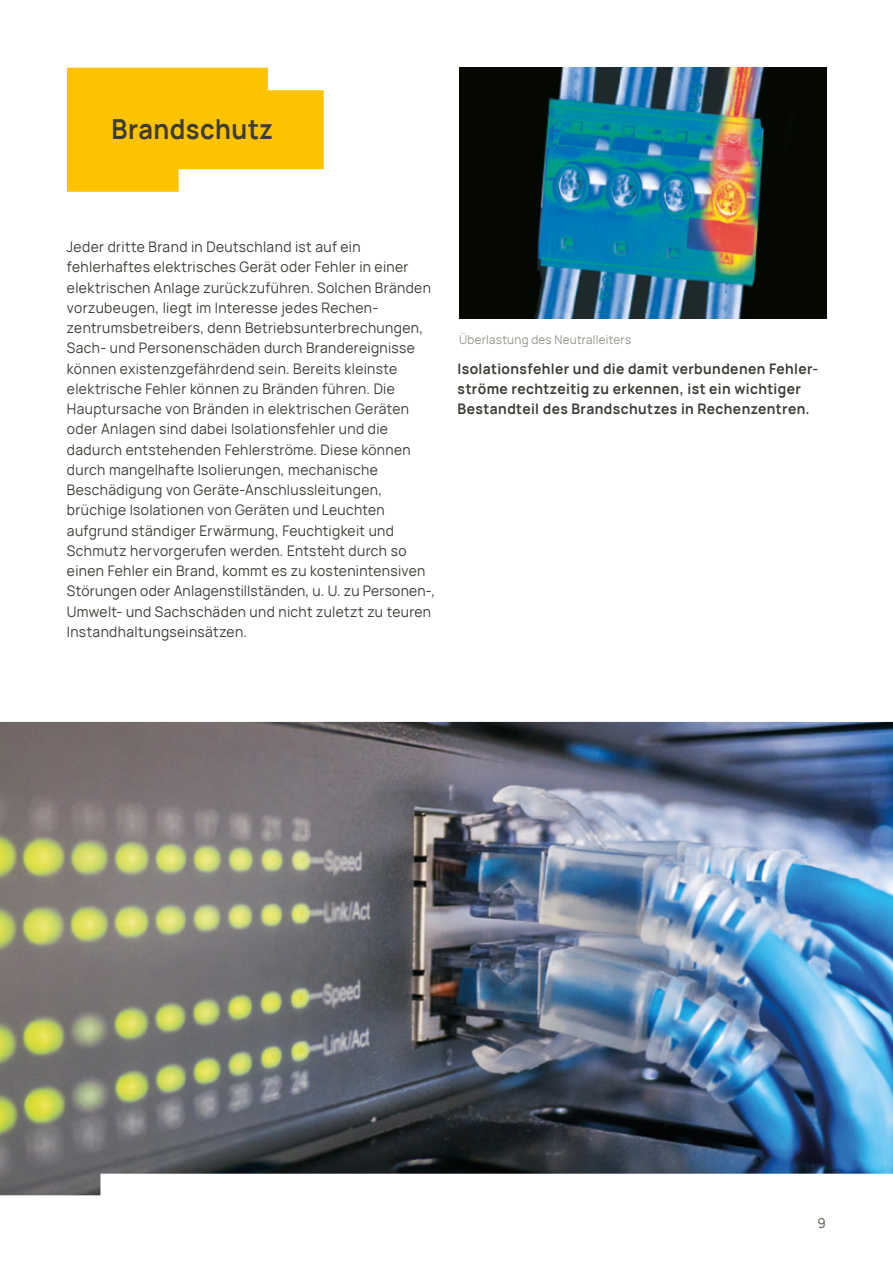
<style>
.page{position:relative;width:893px;height:1263px;background:#fff}
.page>*{position:absolute;margin:0;border:0;box-sizing:border-box;transform-origin:0 0}
.Headline_18_Pt{font:700 27px "Manrope";letter-spacing:.02em;color:#3c3b35;scale:.94 1}
.Fließtext_9_5_Pt{font:14.25px/20.2px "Manrope";letter-spacing:.025em;color:#3c3b35}
.Fließtext_9_5_Pt-2{font:700 14.25px/20.2px "Manrope";letter-spacing:.03em;color:#3c3b35}
.t1{font:500 13.5px "Manrope";color:#6a6962}
.Bildunterschrift_8_P{font:12px "Manrope";letter-spacing:.02em;color:#94938c}
</style>
<div class="page">
<img style="left:459px;top:68px;width:367px;height:251px">
<svg style="left:67px;top:68px;width:257px;height:124px;background:#fdcb24"></svg>
<img style="left:0;top:722px;width:893px;height:473px">
<p class="Headline_18_Pt" style="left:112px;top:107px;width:173px">Brandschutz</p>
<p class="Fließtext_9_5_Pt" style="left:67px;top:236px;width:370px">Jeder dritte Brand in Deutschland ist auf ein fehlerhaftes elektrisches Gerät oder Fehler in einer elektrischen Anlage zurückzuführen. Solchen Bränden vorzubeugen, liegt im Interesse jedes Rechen&shy;zentrumsbetreibers, denn Betriebsunterbrechungen, Sach- und Personenschäden durch Brandereignisse können existenzgefährdend sein. Bereits kleinste elektrische Fehler können zu Bränden führen. Die Hauptursache von Bränden in elektrischen Geräten oder Anlagen sind dabei Isolationsfehler und die dadurch entstehenden Fehlerströme. Diese können durch mangelhafte Isolierungen, mechanische Beschädigung von Geräte-Anschlussleitungen, brüchige Isolationen von Geräten und Leuchten aufgrund ständiger Erwärmung, Feuchtigkeit und Schmutz hervorgerufen werden. Entsteht durch so einen Fehler ein Brand, kommt es zu kostenintensiven Störungen oder Anlagenstillständen, u. U. zu Personen-, Umwelt- und Sachschäden und nicht zuletzt zu teuren Instandhaltungseinsätzen.</p>
<p class="Bildunterschrift_8_P" style="left:459px;top:331px;width:173px">Überlastung des Neutralleiters</p>
<p class="Fließtext_9_5_Pt-2" style="left:458px;top:357px;width:362px">Isolationsfehler und die damit verbundenen Fehler&shy;ströme rechtzeitig zu erkennen, ist ein wichtiger<br>Bestandteil des Brandschutzes in Rechenzentren.</p>
<p class="t1" style="left:818px;top:1213px;width:10px">9</p>
</div>
